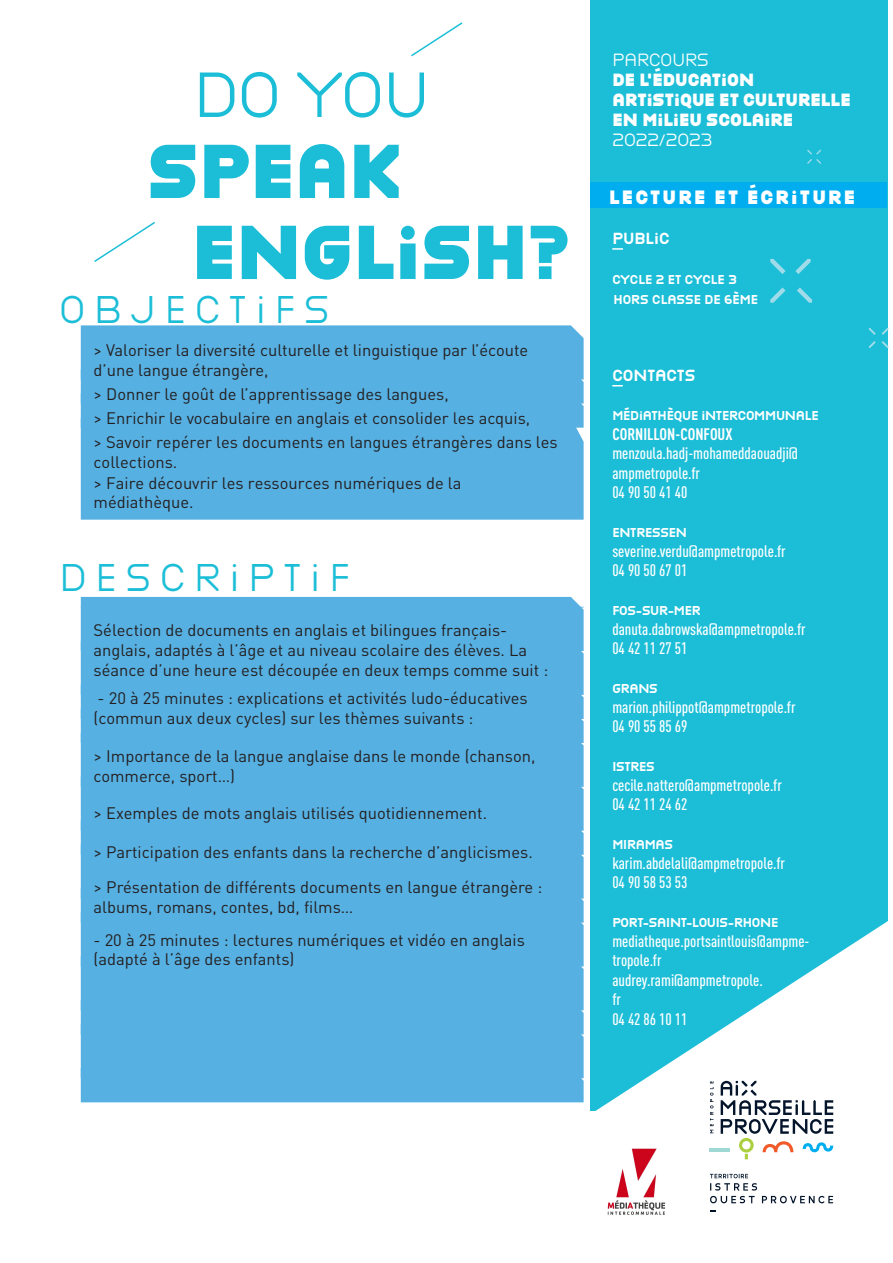
<style>
.page{position:relative;width:893px;height:1263px;background:#fff}
.page>*{position:absolute;margin:0;border:0;box-sizing:border-box;transform-origin:0 0}
.t1{font:900 70.95px "Victoire";color:#1cbed7}
.t2{font:59.25px "Victoire";color:#1cbed7}
.t3{font:36px "Victoire";letter-spacing:.25em;color:#1cbed7}
.t4{font:900 18px "Victoire";letter-spacing:.12em;color:#fff}
.ombrage_media{font:16.5px/19.8px "DIN Pro";color:#231f20}
.t5{font:500 condensed 16.5px/19.5px "DIN Pro";color:#fff}
.t6{font:900 16.5px "Victoire";color:#fff}
.t7{font:16.5px "Victoire";color:#fff}
.t8{font:700 condensed 16.5px "DIN Pro";color:#fff}
.t9{font:700 15px "Victoire";color:#fff}
.t10{font:700 12px "Victoire";letter-spacing:-.02em;color:#fff}
.t11{font:700 12px "Victoire";color:#fff}
</style>
<div class="page">
<div style="left:591px;top:0;width:297px;height:1111px;background:#1cbed7"></div>
<svg style="left:595px;top:921px;width:293px;height:290px;fill:#fff"></svg>
<svg style="left:710px;top:1196px;width:45px;height:7px"></svg>
<svg style="left:762px;top:1196px;width:71px;height:7px"></svg>
<svg style="left:710px;top:1174px;width:47px;height:16px"></svg>
<hr style="left:710px;top:1148px;width:20px;height:3px;background:#a0d8d4">
<svg style="left:710px;top:1081px;width:3px;height:52px"></svg>
<svg style="left:721px;top:1081px;width:112px;height:78px"></svg>
<svg style="left:797px;top:287px;width:15px;height:16px"></svg>
<svg style="left:795px;top:259px;width:16px;height:15px"></svg>
<svg style="left:770px;top:287px;width:15px;height:16px"></svg>
<svg style="left:770px;top:259px;width:15px;height:15px"></svg>
<svg style="left:869px;top:341px;width:19px;height:7px"></svg>
<svg style="left:869px;top:328px;width:19px;height:7px"></svg>
<svg style="left:807px;top:150px;width:14px;height:14px"></svg>
<div style="left:590px;top:182px;width:297px;height:25px;background:#00aeef"></div>
<svg style="left:612px;top:248px;width:11px;height:2px"></svg>
<div style="left:81px;top:325px;width:503px;height:93px;background:#57b0e2"></div>
<div style="left:81px;top:418px;width:503px;height:102px;background:#57b0e2"></div>
<div style="left:81px;top:597px;width:503px;height:505px;background:#57b0e2"></div>
<img style="left:604px;top:1148px;width:66px;height:67px">
<p class="t2" style="left:194px;top:53px;width:237px">DO YOU</p>
<p class="t1" style="left:147px;top:116px;width:257px">SPEAK</p>
<p class="t1" style="left:192px;top:197px;width:379px">ENGLISH?</p>
<p class="t3" style="left:60px;top:284px;width:271px">OBJECTIFS</p>
<p class="ombrage_media" style="left:94px;top:339px;width:436px">&gt; Valoriser la diversité culturelle et linguistique par l’écoute d’une langue étrangère,</p>
<p class="ombrage_media" style="left:94px;top:383px;width:357px">&gt; Donner le goût de l’apprentissage des langues,</p>
<p class="ombrage_media" style="left:94px;top:407px;width:438px">&gt; Enrichir le vocabulaire en anglais et consolider les acquis,</p>
<p class="ombrage_media" style="left:94px;top:432px;width:466px;line-height:19.4px">&gt; Savoir repérer les documents en langues étrangères dans les collections.</p>
<p class="ombrage_media" style="left:94px;top:472px;width:369px;line-height:19px">&gt; Faire découvrir les ressources numériques de la médiathèque.</p>
<p class="t3" style="left:60px;top:552px;width:292px">DESCRIPTIF</p>
<p class="ombrage_media" style="left:94px;top:619px;width:456px">Sélection de documents en anglais et bilingues français&shy;anglais, adaptés à l’âge et au niveau scolaire des élèves. La séance d’une heure est découpée en deux temps comme suit :</p>
<p class="ombrage_media" style="left:94px;top:688px;width:436px;line-height:19.4px">- 20 à 25 minutes : explications et activités ludo-éducatives (commun aux deux cycles) sur les thèmes suivants :</p>
<p class="ombrage_media" style="left:94px;top:745px;width:443px">&gt; Importance de la langue anglaise dans le monde (chanson, commerce, sport…)</p>
<p class="ombrage_media" style="left:94px;top:802px;width:395px">&gt; Exemples de mots anglais utilisés quotidiennement.</p>
<p class="ombrage_media" style="left:94px;top:841px;width:441px">&gt; Participation des enfants dans la recherche d’anglicismes.</p>
<p class="ombrage_media" style="left:94px;top:876px;width:450px">&gt; Présentation de différents documents en langue étrangère : albums, romans, contes, bd, films…</p>
<p class="ombrage_media" style="left:94px;top:929px;width:433px;line-height:19.4px">- 20 à 25 minutes : lectures numériques et vidéo en anglais (adapté à l’âge des enfants)</p>
<p class="t7" style="left:612px;top:48px;width:98px">PARCOURS</p>
<p class="t6" style="left:612px;top:67px;width:143px">DE L’ÉDUCATION</p>
<p class="t6" style="left:612px;top:87px;width:240px">ARTISTIQUE ET CULTURELLE</p>
<p class="t6" style="left:612px;top:107px;width:182px">EN MILIEU SCOLAIRE</p>
<p class="t7" style="left:612px;top:128px;width:101px">2022/2023</p>
<p class="t4" style="left:609px;top:183px;width:248px">LECTURE ET ÉCRITURE</p>
<p class="t9" style="left:612px;top:228px;width:59px">PUBLIC</p>
<p class="t11" style="left:612px;top:271px;width:126px">CYCLE 2 ET CYCLE 3</p>
<p class="t11" style="left:613px;top:291px;width:146px">HORS CLASSE DE 6ÈME</p>
<p class="t9" style="left:612px;top:365px;width:85px">CONTACTS</p>
<p class="t10" style="left:612px;top:407px;width:208px">MÉDIATHÈQUE INTERCOMMUNALE</p>
<p class="t8" style="left:612px;top:422px;width:122px">CORNILLON-CONFOUX</p>
<p class="t5" style="left:612px;top:442px;width:187px">menzoula.hadj-mohameddaouadji@ ampmetropole.fr</p>
<p class="t5" style="left:612px;top:481px;width:77px">04 90 50 41 40</p>
<p class="t10" style="left:612px;top:524px;width:76px">ENTRESSEN</p>
<p class="t5" style="left:612px;top:540px;width:175px">severine.verdu@ampmetropole.fr</p>
<p class="t5" style="left:612px;top:559px;width:77px">04 90 50 67 01</p>
<p class="t10" style="left:612px;top:602px;width:90px">FOS-SUR-MER</p>
<p class="t5" style="left:612px;top:618px;width:195px">danuta.dabrowska@ampmetropole.fr</p>
<p class="t5" style="left:612px;top:637px;width:77px">04 42 11 27 51</p>
<p class="t10" style="left:612px;top:680px;width:47px">GRANS</p>
<p class="t5" style="left:612px;top:696px;width:185px">marion.philippot@ampmetropole.fr</p>
<p class="t5" style="left:612px;top:715px;width:77px">04 90 55 85 69</p>
<p class="t10" style="left:612px;top:758px;width:44px">ISTRES</p>
<p class="t5" style="left:612px;top:774px;width:171px">cecile.nattero@ampmetropole.fr</p>
<p class="t5" style="left:612px;top:793px;width:77px">04 42 11 24 62</p>
<p class="t10" style="left:612px;top:836px;width:62px">MIRAMAS</p>
<p class="t5" style="left:612px;top:852px;width:174px">karim.abdelali@ampmetropole.fr</p>
<p class="t5" style="left:612px;top:871px;width:77px">04 90 58 53 53</p>
<p class="t10" style="left:612px;top:914px;width:168px">PORT-SAINT-LOUIS-RHONE</p>
<p class="t5" style="left:612px;top:930px;width:199px">mediatheque.portsaintlouis@ampme&shy;tropole.fr</p>
<p class="t5" style="left:612px;top:969px;width:152px">audrey.rami@ampmetropole. fr</p>
<p class="t5" style="left:612px;top:1008px;width:77px">04 42 86 10 11</p>
</div>
